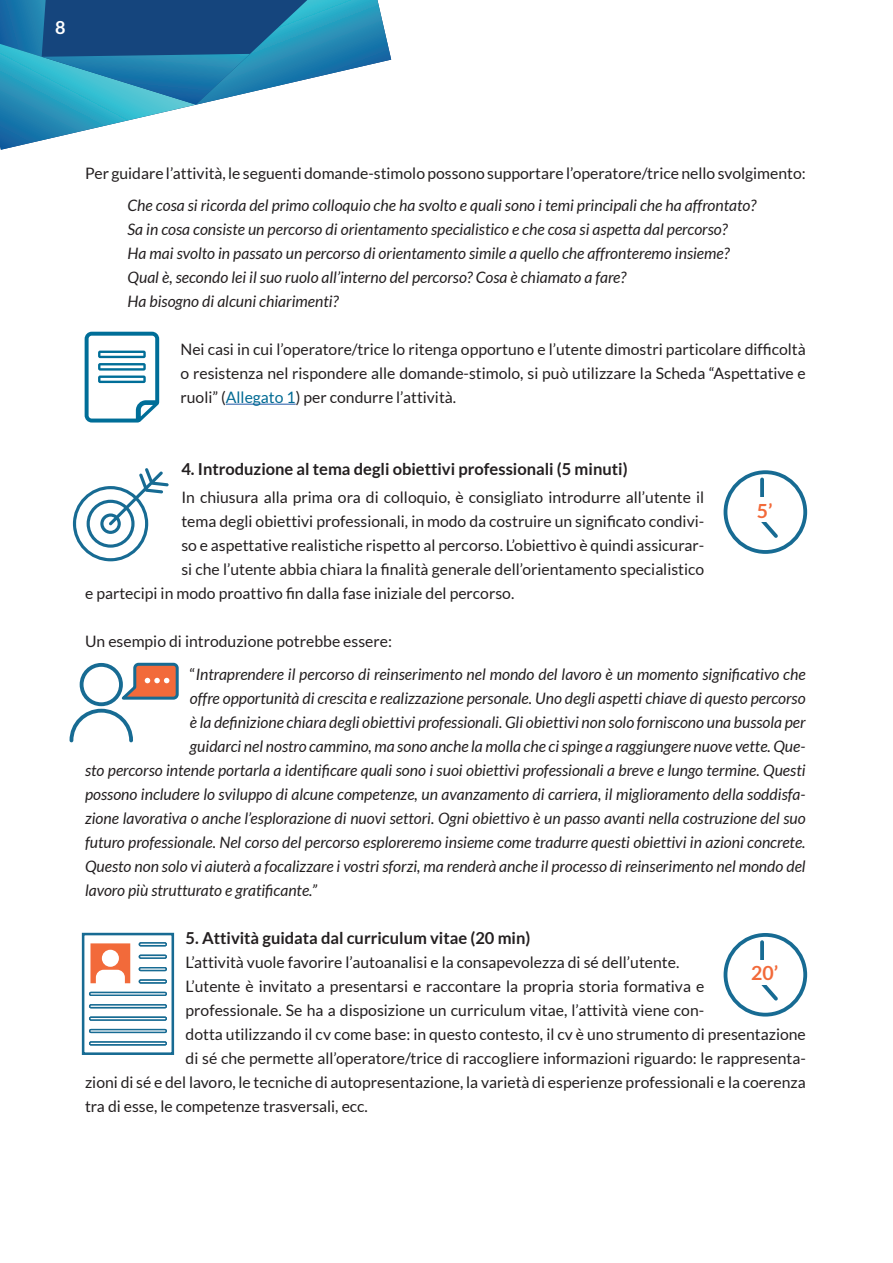
<style>
.page{position:relative;width:893px;height:1263px;background:#fff}
.page>*{position:absolute;margin:0;border:0;box-sizing:border-box;transform-origin:0 0}
.t1{font:700 19.5px "Lato";color:#f26a3a}
.t2{font:700 18px "Lato";color:#fff}
.t3{font:700 16.5px "Lato";color:#231f20}
.t4{font:italic 15.75px/24px "Lato";color:#231f20}
.t5{font:15.75px/24px "Lato";color:#231f20;text-align:justify}
.s1{color:#006a93}
.s2{font-style:normal}
</style>
<div class="page">
<svg style="left:0;top:0;width:391px;height:150px"></svg>
<hr style="left:226px;top:404px;width:70px;height:1px;background:#1e56a6">
<svg style="left:85px;top:332px;width:74px;height:90px"></svg>
<svg style="left:73px;top:468px;width:96px;height:93px"></svg>
<div style="left:724px;top:470px;width:83px;height:84px;border:4px solid #176b93;border-radius:50%"></div>
<svg style="left:760px;top:476px;width:21px;height:62px"></svg>
<div style="left:724px;top:933px;width:83px;height:83px;border:4px solid #176b93;border-radius:50%"></div>
<svg style="left:758px;top:938px;width:23px;height:63px"></svg>
<div style="left:739px;top:497px;width:51px;height:25px;background:#fff"></div>
<div style="left:739px;top:960px;width:51px;height:25px;background:#fff"></div>
<svg style="left:69px;top:662px;width:110px;height:81px"></svg>
<div style="left:82px;top:933px;width:92px;height:122px;border:3px solid #176b93"></div>
<div style="left:139px;top:942px;width:28px;height:4px;border:1px solid #176b93"></div>
<div style="left:139px;top:955px;width:28px;height:4px;border:1px solid #176b93"></div>
<div style="left:139px;top:967px;width:28px;height:4px;border:1px solid #176b93"></div>
<div style="left:139px;top:979px;width:28px;height:4px;border:1px solid #176b93"></div>
<div style="left:89px;top:992px;width:78px;height:4px;border:1px solid #176b93"></div>
<div style="left:89px;top:1004px;width:78px;height:4px;border:1px solid #176b93"></div>
<div style="left:89px;top:1016px;width:78px;height:5px;border:1px solid #176b93"></div>
<div style="left:89px;top:1029px;width:78px;height:4px;border:1px solid #176b93"></div>
<div style="left:89px;top:1041px;width:78px;height:4px;border:1px solid #176b93"></div>
<svg style="left:90px;top:943px;width:40px;height:40px"></svg>
<p class="t2" style="left:55px;top:17px;width:12px">8</p>
<p class="t5" style="left:85px;top:161px;width:722px">Per guidare l’attività, le seguenti domande-stimolo possono supportare l’operatore/trice nello svolgimento:</p>
<p class="t4" style="left:128px;top:194px;width:630px">Che cosa si ricorda del primo colloquio che ha svolto e quali sono i temi principali che ha affrontato?<br>Sa in cosa consiste un percorso di orientamento specialistico e che cosa si aspetta dal percorso?<br>Ha mai svolto in passato un percorso di orientamento simile a quello che affronteremo insieme?<br>Qual è, secondo lei il suo ruolo all’interno del percorso? Cosa è chiamato a fare?<br>Ha bisogno di alcuni chiarimenti?</p>
<p class="t5" style="left:180px;top:337px;width:627px">Nei casi in cui l’operatore/trice lo ritenga opportuno e l’utente dimostri particolare difficoltà o resistenza nel rispondere alle domande-stimolo, si può utilizzare la Scheda “Aspettative e ruoli” (<span class="s1">Allegato 1</span>) per condurre l’attività.</p>
<p class="t3" style="left:181px;top:460px;width:448px">4. Introduzione al tema degli obiettivi professionali (5 minuti)</p>
<p class="t5" style="left:181px;top:485px;width:524px">In chiusura alla prima ora di colloquio, è consigliato introdurre all’utente il</p>
<p class="t5" style="left:181px;top:509px;width:524px">tema degli obiettivi professionali, in modo da costruire un significato condivi-</p>
<p class="t5" style="left:181px;top:533px;width:524px">so e aspettative realistiche rispetto al percorso. L’obiettivo è quindi assicurar-</p>
<p class="t5" style="left:181px;top:557px;width:524px">si che l’utente abbia chiara la finalità generale dell’orientamento specialistico</p>
<p class="t5" style="left:85px;top:581px;width:431px">e partecipi in modo proattivo fin dalla fase iniziale del percorso.</p>
<p class="t4" style="left:190px;top:626px;width:617px;line-height:32.5px;text-indent:-105px"><span class="s2">Un esempio di introduzione potrebbe essere:<br>“</span>Intraprendere il percorso di reinserimento nel mondo del lavoro è un momento significativo che</p>
<p class="t4" style="left:190px;top:687px;width:617px">offre opportunità di crescita e realizzazione personale. Uno degli aspetti chiave di questo percorso</p>
<p class="t4" style="left:190px;top:711px;width:617px">è la definizione chiara degli obiettivi professionali. Gli obiettivi non solo forniscono una bussola per</p>
<p class="t4" style="left:190px;top:735px;width:617px">guidarci nel nostro cammino, ma sono anche la molla che ci spinge a raggiungere nuove vette. Que-</p>
<p class="t4" style="left:85px;top:759px;width:722px">sto percorso intende portarla a identificare quali sono i suoi obiettivi professionali a breve e lungo termine. Questi</p>
<p class="t4" style="left:85px;top:783px;width:722px">possono includere lo sviluppo di alcune competenze, un avanzamento di carriera, il miglioramento della soddisfa-</p>
<p class="t4" style="left:85px;top:807px;width:722px">zione lavorativa o anche l’esplorazione di nuovi settori. Ogni obiettivo è un passo avanti nella costruzione del suo</p>
<p class="t4" style="left:85px;top:831px;width:722px">futuro professionale. Nel corso del percorso esploreremo insieme come tradurre questi obiettivi in azioni concrete.</p>
<p class="t4" style="left:85px;top:855px;width:722px">Questo non solo vi aiuterà a focalizzare i vostri sforzi, ma renderà anche il processo di reinserimento nel mondo del</p>
<p class="t4" style="left:85px;top:879px;width:233px">lavoro più strutturato e gratificante.”</p>
<p class="t3" style="left:186px;top:928px;width:346px">5. Attività guidata dal curriculum vitae (20 min)</p>
<p class="t5" style="left:186px;top:950px;width:495px">L’attività vuole favorire l’autoanalisi e la consapevolezza di sé dell’utente.</p>
<p class="t5" style="left:186px;top:974px;width:520px">L’utente è invitato a presentarsi e raccontare la propria storia formativa e</p>
<p class="t5" style="left:186px;top:998px;width:520px">professionale. Se ha a disposizione un curriculum vitae, l’attività viene con-</p>
<p class="t5" style="left:186px;top:1022px;width:622px">dotta utilizzando il cv come base: in questo contesto, il cv è uno strumento di presentazione</p>
<p class="t5" style="left:186px;top:1046px;width:622px">di sé che permette all’operatore/trice di raccogliere informazioni riguardo: le rappresenta-</p>
<p class="t5" style="left:85px;top:1070px;width:722px">zioni di sé e del lavoro, le tecniche di autopresentazione, la varietà di esperienze professionali e la coerenza</p>
<p class="t5" style="left:85px;top:1094px;width:284px">tra di esse, le competenze trasversali, ecc.</p>
<p class="t1" style="left:757px;top:499px;width:17px">5’</p>
<p class="t1" style="left:751px;top:962px;width:29px">20’</p>
</div>
